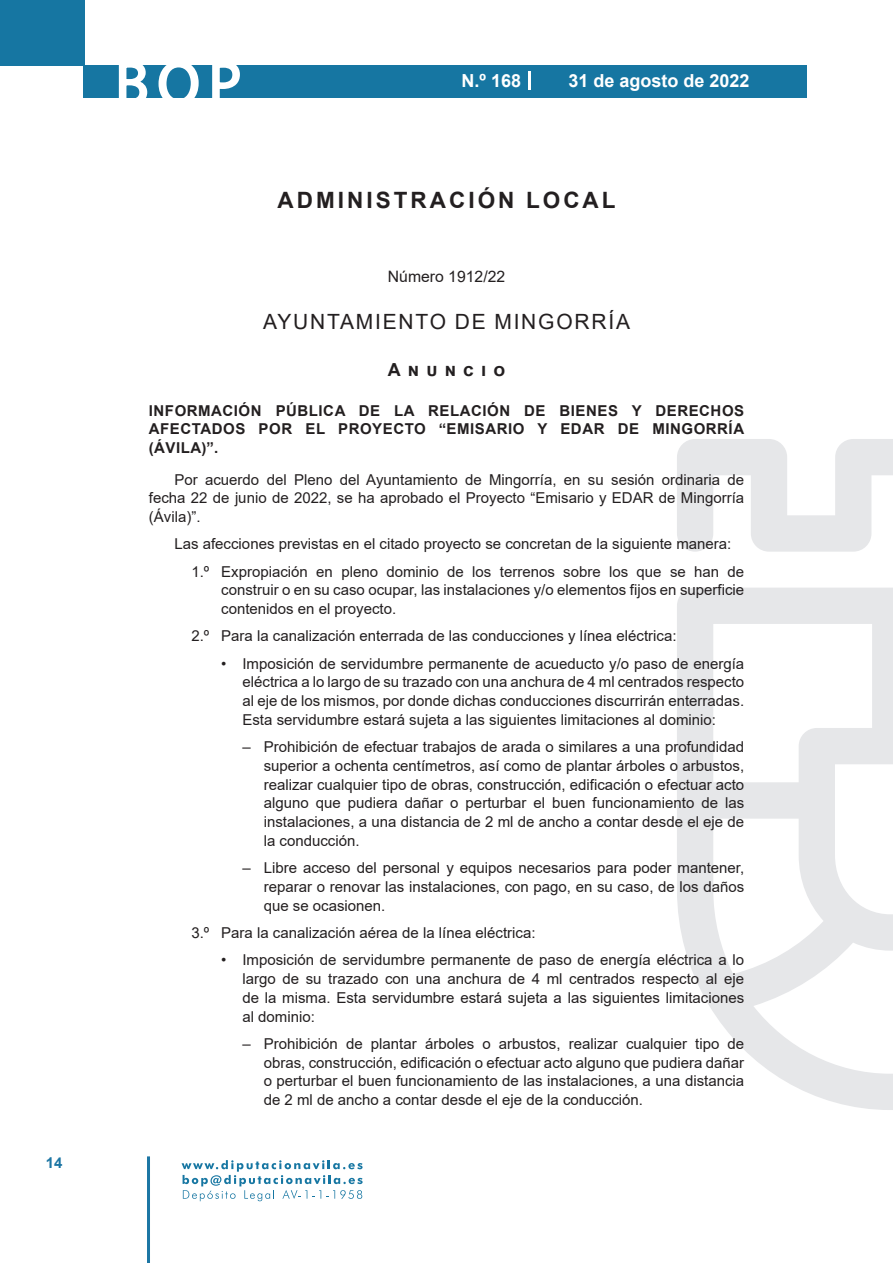
<style>
.page{position:relative;width:893px;height:1263px;background:#fff}
.page>*{position:absolute;margin:0;border:0;box-sizing:border-box;transform-origin:0 0}
.t1{font:500 61.5px "Avant Garde";color:#fff}
.t2{font:700 22.5px "Arial";letter-spacing:.135em;color:#231f20}
.t3{font:21px "Arial";letter-spacing:.085em;color:#231f20}
.t4{font:700 18px "Arial";color:#fff}
.t5{font:700 18px "Arial";letter-spacing:.4em;color:#231f20}
.t6{font:15.75px "Arial";color:#231f20}
.t7{font:15px/18.8px "Arial";color:#231f20;text-align:justify}
.t8{font:700 15px/18.8px "Arial";letter-spacing:.035em;color:#231f20;text-align:justify}
.t9{font:700 15px "Arial";color:#1d76a4}
</style>
<div class="page">
<div style="left:0;top:0;width:85px;height:65px;background:#1676a2"></div>
<div style="left:84px;top:65px;width:723px;height:33px;background:#1676a2"></div>
<svg style="left:118px;top:65px;width:30px;height:33px"></svg>
<svg style="left:158px;top:65px;width:41px;height:33px"></svg>
<svg style="left:212px;top:65px;width:28px;height:33px"></svg>
<svg style="left:182px;top:1160px;width:181px;height:41px"></svg>
<hr style="left:147px;top:1156px;width:3px;height:107px;background:#1d76a4">
<svg style="left:529px;top:71px;width:2px;height:19px"></svg>
<svg style="left:677px;top:439px;width:216px;height:671px"></svg>
<p class="t9" style="left:46px;top:1152px;width:18px">14</p>
<h1 class="t1" style="left:115px;top:46px;width:128px">BOP</h1>
<p class="t4" style="left:462px;top:68px;width:61px">N.º 168</p>
<p class="t4" style="left:568px;top:68px;width:183px">31 de agosto de 2022</p>
<h2 class="t2" style="left:277px;top:184px;width:340px">ADMINISTRACIÓN LOCAL</h2>
<p class="t6" style="left:388px;top:266px;width:119px">Número 1912/22</p>
<h3 class="t3" style="left:263px;top:307px;width:368px">AYUNTAMIENTO DE MINGORRÍA</h3>
<p class="t5" style="left:388px;top:357px;width:119px">Anuncio</p>
<p class="t8" style="left:149px;top:401px;width:597px">INFORMACIÓN PÚBLICA DE LA RELACIÓN DE BIENES Y DERECHOS AFECTADOS POR EL PROYECTO “EMISARIO Y EDAR DE MINGORRÍA (ÁVILA)”.</p>
<p class="t7" style="left:149px;top:470px;width:597px;text-indent:26px">Por acuerdo del Pleno del Ayuntamiento de Mingorría, en su sesión ordinaria de fecha 22 de junio de 2022, se ha aprobado el Proyecto “Emisario y EDAR de Mingorría (Ávila)”.</p>
<p class="t7" style="left:191px;top:530px;width:554px;line-height:27.3px;text-indent:-17px">Las afecciones previstas en el citado proyecto se concretan de la siguiente manera:<br>1.º Expropiación en pleno dominio de los terrenos sobre los que se han de</p>
<p class="t7" style="left:221px;top:581px;width:524px">construir o en su caso ocupar, las instalaciones y/o elementos fijos en superficie contenidos en el proyecto.</p>
<p class="t7" style="left:191px;top:627px;width:487px">2.º Para la canalización enterrada de las conducciones y línea eléctrica:</p>
<p class="t7" style="left:242px;top:654px;width:503px;text-indent:-21px">• Imposición de servidumbre permanente de acueducto y/o paso de energía eléctrica a lo largo de su trazado con una anchura de 4 ml centrados respecto al eje de los mismos, por donde dichas conducciones discurrirán enterradas.<br>Esta servidumbre estará sujeta a las siguientes limitaciones al dominio:</p>
<p class="t7" style="left:264px;top:737px;width:482px;text-indent:-21px">– Prohibición de efectuar trabajos de arada o similares a una profundidad superior a ochenta centímetros, así como de plantar árboles o arbustos, realizar cualquier tipo de obras, construcción, edificación o efectuar acto alguno que pudiera dañar o perturbar el buen funcionamiento de las instalaciones, a una distancia de 2 ml de ancho a contar desde el eje de la conducción.</p>
<p class="t7" style="left:264px;top:858px;width:482px;text-indent:-21px">– Libre acceso del personal y equipos necesarios para poder mantener, reparar o renovar las instalaciones, con pago, en su caso, de los daños que se ocasionen.</p>
<p class="t7" style="left:191px;top:923px;width:346px">3.º Para la canalización aérea de la línea eléctrica:</p>
<p class="t7" style="left:242px;top:950px;width:503px;text-indent:-21px">• Imposición de servidumbre permanente de paso de energía eléctrica a lo largo de su trazado con una anchura de 4 ml centrados respecto al eje de la misma. Esta servidumbre estará sujeta a las siguientes limitaciones al dominio:</p>
<p class="t7" style="left:264px;top:1034px;width:482px;text-indent:-21px">– Prohibición de plantar árboles o arbustos, realizar cualquier tipo de obras, construcción, edificación o efectuar acto alguno que pudiera dañar o perturbar el buen funcionamiento de las instalaciones, a una distancia de 2 ml de ancho a contar desde el eje de la conducción.</p>
</div>
